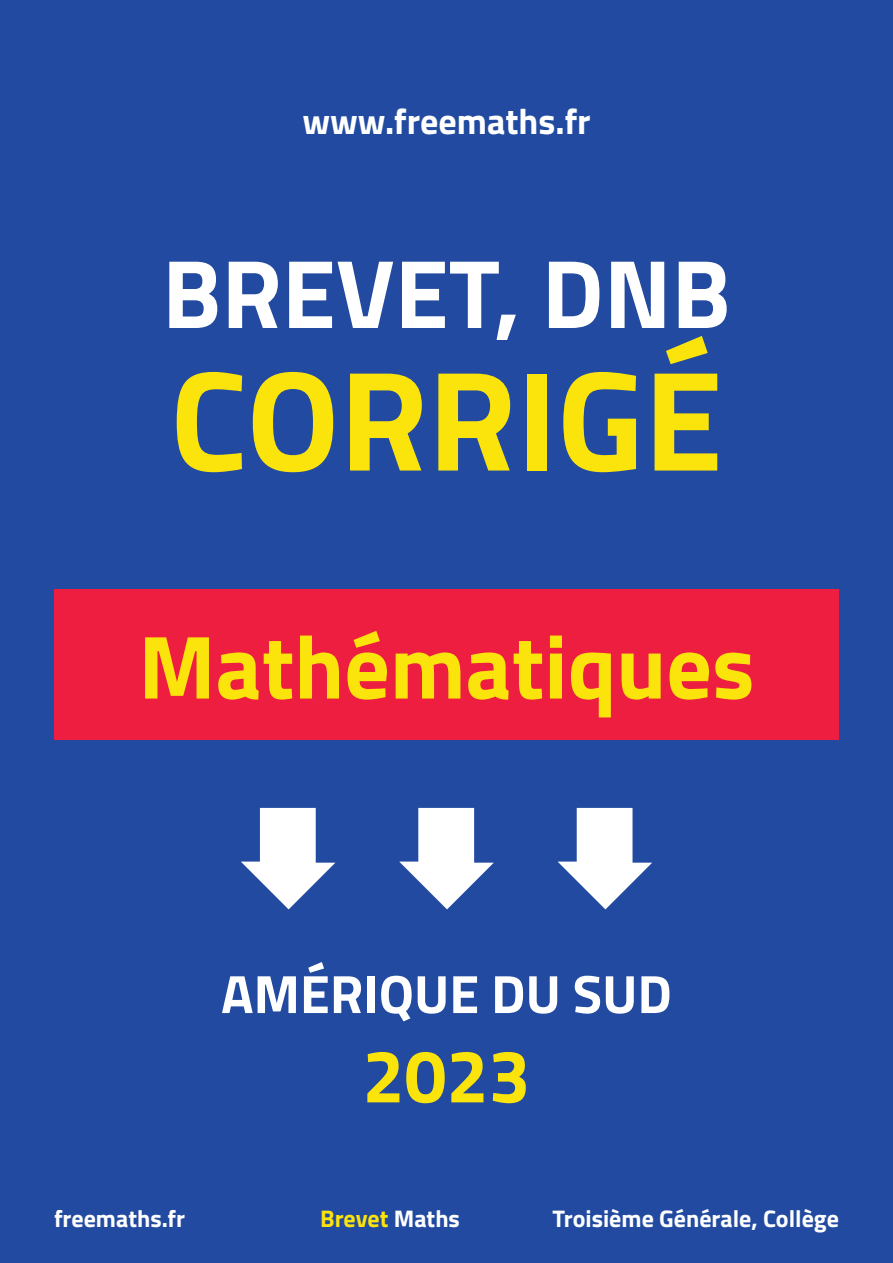
<style>
.page{position:relative;width:893px;height:1263px;background:#214aa0}
.page>*{position:absolute;margin:0;border:0;box-sizing:border-box;transform-origin:0 0}
.t1{font:700 142.5px "Titillium";color:#fbe30c}
.t2{font:700 97.5px "Titillium";color:#fff}
.t3{font:700 90px "Titillium";color:#fbe30c}
.t4{font:700 75px "Titillium";color:#fbe30c}
.t5{font:700 54px "Titillium";color:#fff}
.t6{font:700 36px "Titillium";color:#fff}
.t7{font:700 24px "Titillium";color:#fff}
.t8{font:700 24px "Titillium";color:#fbe30c}
.s1{color:#fff}
</style>
<div class="page">
<svg style="left:241px;top:808px;width:94px;height:101px"></svg>
<svg style="left:399px;top:808px;width:95px;height:101px"></svg>
<svg style="left:558px;top:808px;width:94px;height:101px"></svg>
<div style="left:54px;top:589px;width:785px;height:151px;background:#ed1e40"></div>
<h3 class="t6" style="left:302px;top:94px;width:290px">www.freemaths.fr</h3>
<h2 class="t2" style="left:162px;top:219px;width:570px">BREVET, DNB</h2>
<h1 class="t1" style="left:170px;top:312px;width:554px">CORRIGÉ</h1>
<h3 class="t3" style="left:138px;top:598px;width:618px">Mathématiques</h3>
<p class="t5" style="left:221px;top:953px;width:452px">AMÉRIQUE DU SUD</p>
<h3 class="t4" style="left:362px;top:1019px;width:169px">2023</h3>
<p class="t7" style="left:54px;top:1200px;width:133px">freemaths.fr</p>
<p class="t8" style="left:320px;top:1200px;width:141px">Brevet <span class="s1">Maths</span></p>
<p class="t7" style="left:552px;top:1200px;width:288px">Troisième Générale, Collège</p>
</div>
